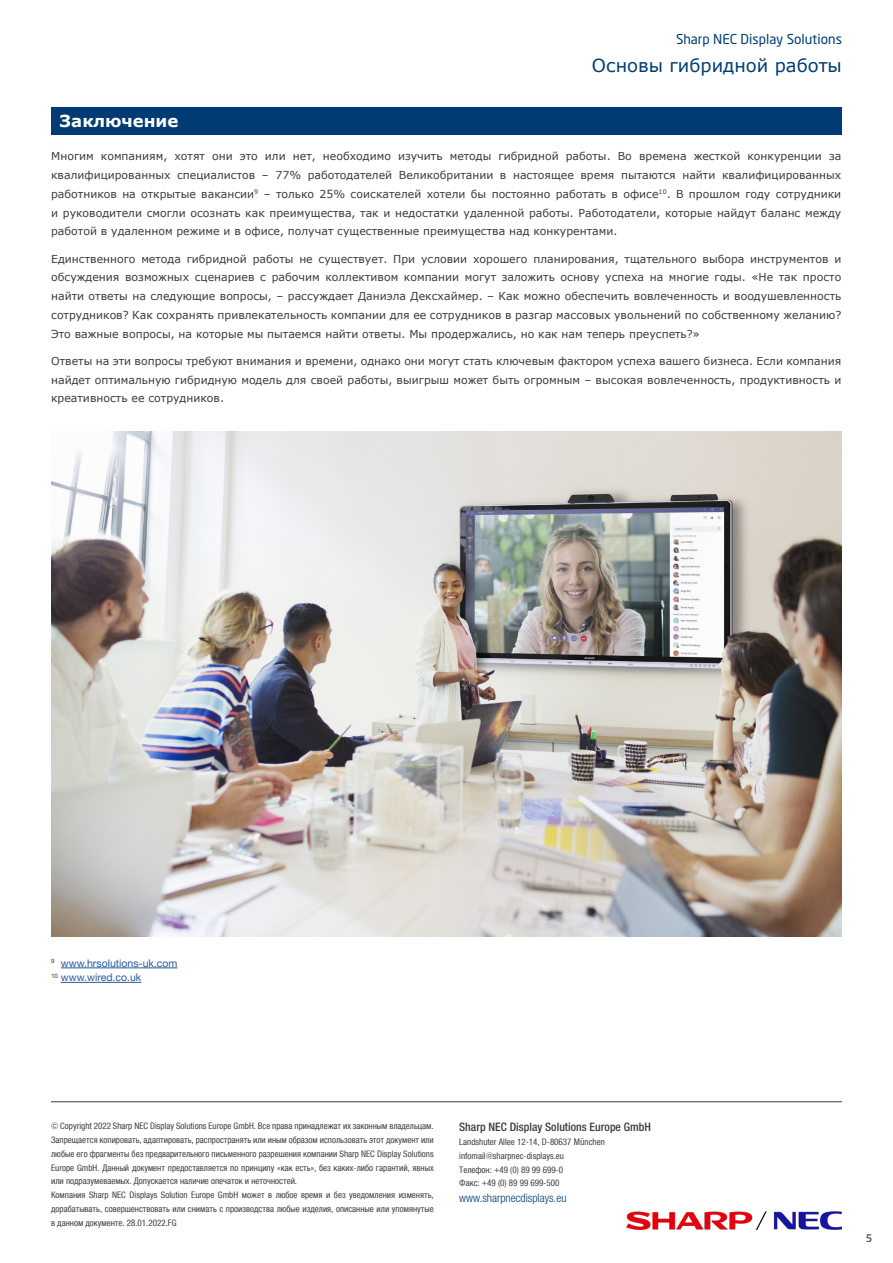
<style>
.page{position:relative;width:893px;height:1263px;background:#fff}
.page>*{position:absolute;margin:0;border:0;box-sizing:border-box;transform-origin:0 0}
.t1{font:18px "Verdana";color:#003c73}
.t2{font:700 16.5px "Verdana";color:#fff}
.t3{font:13.5px "Neo Sans Pro";color:#003c73}
.t4{font:500 condensed 11.7px "Helvetica Neue LT Std";color:#3c3c3b}
.t5{font:300 condensed 11.7px "Helvetica Neue LT Std";color:#003c73}
.t6{font:10.95px/18.8px "Verdana";color:#3c3c3b;text-align:justify}
.t7{font:10.5px/14.5px "Helvetica Neue";color:#275b9b}
.t8{font:500 10.5px "Neo Sans Pro";color:#575756}
.t9{font:condensed 9px/13.8px "Helvetica Neue LTCYR";color:#3c3c3b}
.s1{font-family:"Helvetica"}
</style>
<div class="page">
<div style="left:51px;top:107px;width:790px;height:28px;background:#003c73"></div>
<hr style="left:51px;top:1101px;width:791px;height:1px;background:#3c3c3b">
<img style="left:627px;top:1211px;width:215px;height:19px">
<img style="left:51px;top:432px;width:790px;height:504px">
<hr style="left:61px;top:967px;width:117px;height:1px;background:#275b9b">
<hr style="left:61px;top:982px;width:80px;height:1px;background:#275b9b">
<h2 class="t2" style="left:60px;top:110px;width:120px">Заключение</h2>
<p class="t3" style="left:676px;top:31px;width:167px">Sharp NEC Display Solutions</p>
<h1 class="t1" style="left:592px;top:54px;width:251px">Основы гибридной работы</h1>
<p class="t6" style="left:51px;top:147px;width:792px">Многим компаниям, хотят они это или нет, необходимо изучить методы гибридной работы. Во времена жесткой конкуренции за квалифицированных специалистов – 77% работодателей Великобритании в настоящее время пытаются найти квалифицированных работников на открытые вакансии<sup>9</sup> – только 25% соискателей хотели бы постоянно работать в офисе<sup>10</sup>. В прошлом году сотрудники и руководители смогли осознать как преимущества, так и недостатки удаленной работы. Работодатели, которые найдут баланс между работой в удаленном режиме и в офисе, получат существенные преимущества над конкурентами.</p>
<p class="t6" style="left:51px;top:249px;width:792px">Единственного метода гибридной работы не существует. При условии хорошего планирования, тщательного выбора инструментов и обсуждения возможных сценариев с рабочим коллективом компании могут заложить основу успеха на многие годы. «Не так просто найти ответы на следующие вопросы, – рассуждает Даниэла Дексхаймер. – Как можно обеспечить вовлеченность и воодушевленность сотрудников? Как сохранять привлекательность компании для ее сотрудников в разгар массовых увольнений по собственному желанию?<br>Это важные вопросы, на которые мы пытаемся найти ответы. Мы продержались, но как нам теперь преуспеть?»</p>
<p class="t6" style="left:51px;top:352px;width:792px">Ответы на эти вопросы требуют внимания и времени, однако они могут стать ключевым фактором успеха вашего бизнеса. Если компания найдет оптимальную гибридную модель для своей работы, выигрыш может быть огромным – высокая вовлеченность, продуктивность и креативность ее сотрудников.</p>
<p class="t7" style="left:51px;top:956px;width:128px"><sup>9</sup> www.hrsolutions-uk.com<br><sup>10</sup> www.wired.co.uk</p>
<p class="t9" style="left:51px;top:1119px;width:384px">© Copyright 2022 Sharp NEC Display Solutions Europe GmbH. Все права принадлежат их законным владельцам.<br>Запрещается копировать, адаптировать, распространять или иным образом использовать этот документ или любые его фрагменты без предварительного письменного разрешения компании Sharp NEC Display Solutions Europe GmbH. Данный документ предоставляется по принципу «как есть», без каких-либо гарантий, явных или подразумеваемых. Допускается наличие опечаток и неточностей.<br>Компания Sharp NEC Displays Solution Europe GmbH может в любое время и без уведомления изменять, дорабатывать, совершенствовать или снимать с производства любые изделия, описанные или упомянутые в данном документе. 28.01.2022.FG</p>
<p class="t4" style="left:459px;top:1120px;width:193px">Sharp NEC Display Solutions Europe GmbH</p>
<p class="t9" style="left:459px;top:1135px;width:147px">Landshuter Allee 12-14, D-80637 M<span class="s1">ü</span>nchen infomail@sharpnec-displays.eu<br>Телефон: +49 (0) 89 99 699-0<br>Факс: +49 (0) 89 99 699-500</p>
<p class="t5" style="left:459px;top:1191px;width:109px">www.sharpnecdisplays.eu</p>
<p class="t8" style="left:866px;top:1231px;width:8px">5</p>
</div>
